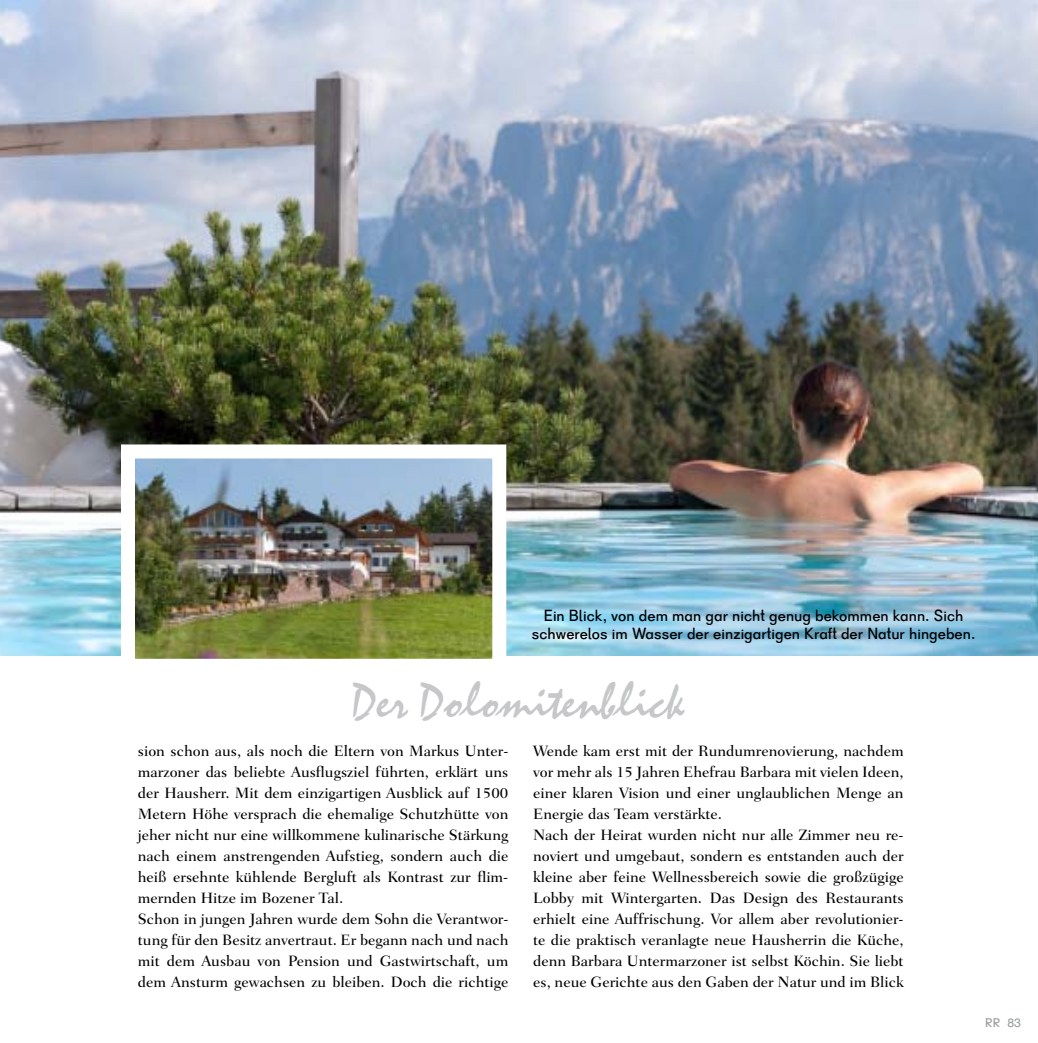
<style>
.page{position:relative;width:1038px;height:1043px;background:#fff}
.page>*{position:absolute;margin:0;border:0;box-sizing:border-box;transform-origin:0 0}
.t1{font:49px "Mistral Com";color:#c6c7c8}
.t2{font:15.75px/17.5px "Schulbuch Bayern OT";color:#000;text-align:center}
.t3{font:500 15.22px/21px "Fairfield LT Std";color:#000}
.t4{font:12.25px "Schulbuch Bayern OT";color:#9b9e9f}
</style>
<div class="page">
<img style="left:0;top:1px;width:1038px;height:654px">
<img style="left:136px;top:459px;width:355px;height:198px">
<div style="left:121px;top:444px;width:385px;height:228px;border:14px solid #fff"></div>
<p class="t2" style="left:532px;top:607px;width:445px">Ein Blick, von dem man gar nicht genug bekommen kann. Sich schwerelos im Wasser der einzigartigen Kraft der Natur hingeben.</p>
<h1 class="t1" style="left:351px;top:681px;width:334px">Der Dolomitenblick</h1>
<p class="t3" style="left:138px;top:740px;width:372px">sion schon aus, als noch die Eltern von Markus Unter&shy;marzoner das beliebte Ausflugsziel führten, erklärt uns der Hausherr. Mit dem einzigartigen Ausblick auf 1500<br>Metern Höhe versprach die ehemalige Schutzhütte von jeher nicht nur eine willkommene kulinarische Stärkung nach einem anstrengenden Aufstieg, sondern auch die heiß ersehnte kühlende Bergluft als Kontrast zur flim&shy;mernden Hitze im Bozener Tal.<br>Schon in jungen Jahren wurde dem Sohn die Verantwor&shy;tung für den Besitz anvertraut. Er begann nach und nach mit dem Ausbau von Pension und Gastwirtschaft, um dem Ansturm gewachsen zu bleiben. Doch die richtige</p>
<p class="t3" style="left:533px;top:740px;width:372px">Wende kam erst mit der Rundumrenovierung, nachdem vor mehr als 15 Jahren Ehefrau Barbara mit vielen Ideen, einer klaren Vision und einer unglaublichen Menge an Energie das Team verstärkte.<br>Nach der Heirat wurden nicht nur alle Zimmer neu re&shy;noviert und umgebaut, sondern es entstanden auch der kleine aber feine Wellnessbereich sowie die großzügige Lobby mit Wintergarten. Das Design des Restaurants erhielt eine Auffrischung. Vor allem aber revolutionier&shy;te die praktisch veranlagte neue Hausherrin die Küche, denn Barbara Untermarzoner ist selbst Köchin. Sie liebt es, neue Gerichte aus den Gaben der Natur und im Blick</p>
<p class="t4" style="left:985px;top:1015px;width:37px">RR 83</p>
</div>
